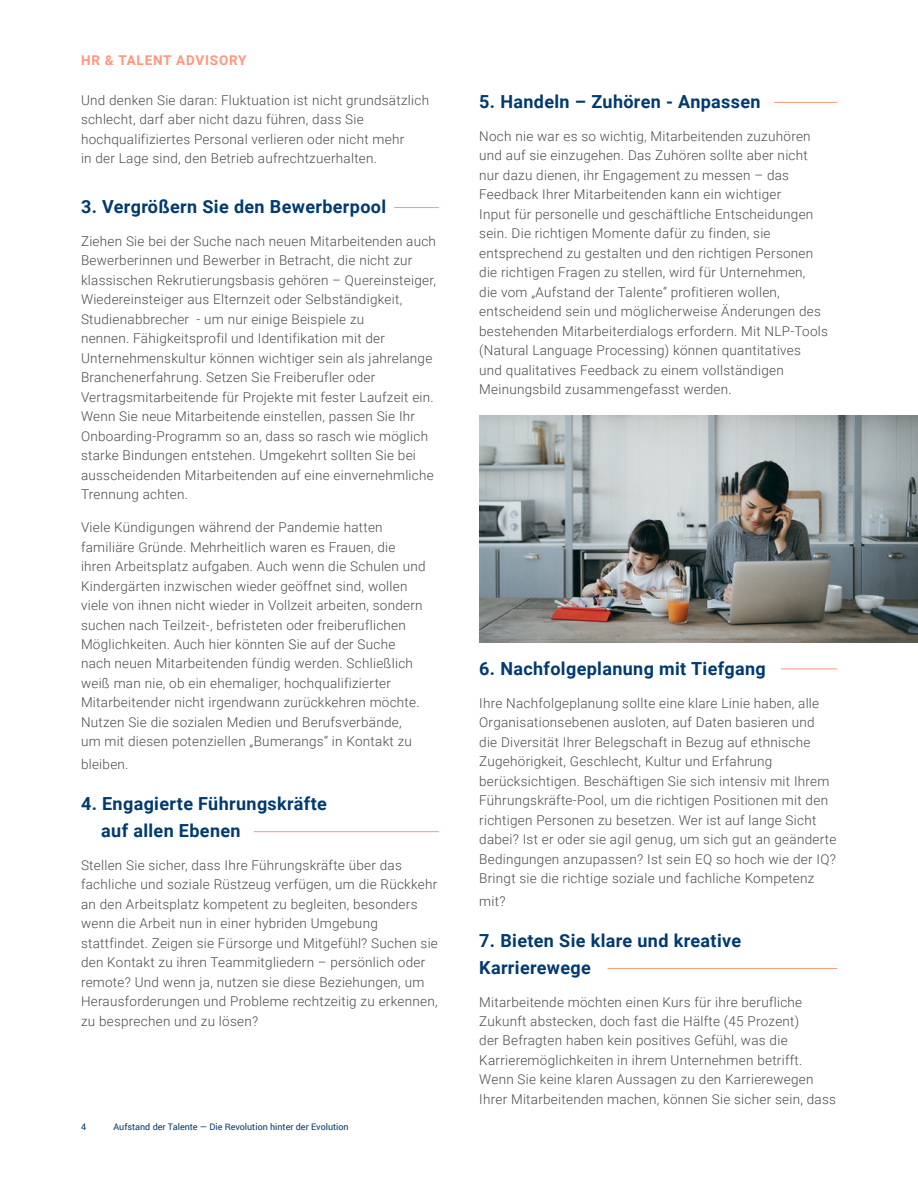
<style>
.page{position:relative;width:918px;height:1188px;background:#fff}
.page>*{position:absolute;margin:0;border:0;box-sizing:border-box;transform-origin:0 0}
.t1{font:700 18px/27px "Roboto";letter-spacing:.02em;color:#003a70}
.t2{font:300 13.5px/19.5px "Roboto";letter-spacing:.02em;color:#4b4b4b}
.t3{font:700 13.5px "Roboto";letter-spacing:.06em;color:#ff967d}
.t4{font:9px "Roboto";color:#003a70}
</style>
<div class="page">
<hr style="left:254px;top:831px;width:185px;height:1px;background:#ff967d">
<hr style="left:774px;top:102px;width:63px;height:1px;background:#ff967d">
<hr style="left:781px;top:669px;width:56px;height:1px;background:#ff967d">
<img style="left:479px;top:416px;width:439px;height:227px">
<hr style="left:608px;top:968px;width:229px;height:1px;background:#ff967d">
<hr style="left:394px;top:207px;width:45px;height:1px;background:#ff967d">
<p class="t3" style="left:81px;top:50px;width:167px">HR &amp; TALENT ADVISORY</p>
<p class="t2" style="left:81px;top:90px;width:350px">Und denken Sie daran: Fluktuation ist nicht grundsätzlich schlecht, darf aber nicht dazu führen, dass Sie hochqualifiziertes Personal verlieren oder nicht mehr<br>in der Lage sind, den Betrieb aufrechtzuerhalten.</p>
<h1 class="t1" style="left:81px;top:192px;width:307px">3. Vergrößern Sie den Bewerberpool</h1>
<p class="t2" style="left:81px;top:231px;width:357px">Ziehen Sie bei der Suche nach neuen Mitarbeitenden auch Bewerberinnen und Bewerber in Betracht, die nicht zur klassischen Rekrutierungsbasis gehören – Quereinsteiger, Wiedereinsteiger aus Elternzeit oder Selbständigkeit, Studienabbrecher - um nur einige Beispiele zu<br>nennen. Fähigkeitsprofil und Identifikation mit der Unternehmenskultur können wichtiger sein als jahrelange Branchenerfahrung. Setzen Sie Freiberufler oder Vertragsmitarbeitende für Projekte mit fester Laufzeit ein.<br>Wenn Sie neue Mitarbeitende einstellen, passen Sie Ihr Onboarding-Programm so an, dass so rasch wie möglich starke Bindungen entstehen. Umgekehrt sollten Sie bei ausscheidenden Mitarbeitenden auf eine einvernehmliche Trennung achten.</p>
<p class="t2" style="left:81px;top:517px;width:346px">Viele Kündigungen während der Pandemie hatten familiäre Gründe. Mehrheitlich waren es Frauen, die ihren Arbeitsplatz aufgaben. Auch wenn die Schulen und Kindergärten inzwischen wieder geöffnet sind, wollen viele von ihnen nicht wieder in Vollzeit arbeiten, sondern suchen nach Teilzeit-, befristeten oder freiberuflichen Möglichkeiten. Auch hier könnten Sie auf der Suche nach neuen Mitarbeitenden fündig werden. Schließlich weiß man nie, ob ein ehemaliger, hochqualifizierter Mitarbeitender nicht irgendwann zurückkehren möchte.<br>Nutzen Sie die sozialen Medien und Berufsverbände,<br>um mit diesen potenziellen „Bumerangs“ in Kontakt zu</p>
<p class="t2" style="left:81px;top:754px;width:49px">bleiben.</p>
<h1 class="t1" style="left:101px;top:789px;width:227px;text-indent:-20px">4. Engagierte Führungskräfte auf allen Ebenen</h1>
<p class="t2" style="left:81px;top:855px;width:358px">Stellen Sie sicher, dass Ihre Führungskräfte über das fachliche und soziale Rüstzeug verfügen, um die Rückkehr an den Arbeitsplatz kompetent zu begleiten, besonders wenn die Arbeit nun in einer hybriden Umgebung stattfindet. Zeigen sie Fürsorge und Mitgefühl? Suchen sie den Kontakt zu ihren Teammitgliedern – persönlich oder remote? Und wenn ja, nutzen sie diese Beziehungen, um Herausforderungen und Probleme rechtzeitig zu erkennen, zu besprechen und zu lösen?</p>
<p class="t4" style="left:81px;top:1120px;width:7px">4</p>
<p class="t4" style="left:113px;top:1120px;width:237px">Aufstand der Talente — Die Revolution hinter der Evolution</p>
<h1 class="t1" style="left:479px;top:87px;width:283px">5. Handeln – Zuhören - Anpassen</h1>
<p class="t2" style="left:479px;top:126px;width:350px">Noch nie war es so wichtig, Mitarbeitenden zuzuhören und auf sie einzugehen. Das Zuhören sollte aber nicht nur dazu dienen, ihr Engagement zu messen – das Feedback Ihrer Mitarbeitenden kann ein wichtiger<br>Input für personelle und geschäftliche Entscheidungen sein. Die richtigen Momente dafür zu finden, sie entsprechend zu gestalten und den richtigen Personen die richtigen Fragen zu stellen, wird für Unternehmen,<br>die vom „Aufstand der Talente“ profitieren wollen, entscheidend sein und möglicherweise Änderungen des bestehenden Mitarbeiterdialogs erfordern. Mit NLP-Tools (Natural Language Processing) können quantitatives<br>und qualitatives Feedback zu einem vollständigen Meinungsbild zusammengefasst werden.</p>
<h1 class="t1" style="left:479px;top:654px;width:288px">6. Nachfolgeplanung mit Tiefgang</h1>
<p class="t2" style="left:479px;top:693px;width:359px">Ihre Nachfolgeplanung sollte eine klare Linie haben, alle Organisationsebenen ausloten, auf Daten basieren und<br>die Diversität Ihrer Belegschaft in Bezug auf ethnische Zugehörigkeit, Geschlecht, Kultur und Erfahrung berücksichtigen. Beschäftigen Sie sich intensiv mit Ihrem Führungskräfte-Pool, um die richtigen Positionen mit den richtigen Personen zu besetzen. Wer ist auf lange Sicht dabei? Ist er oder sie agil genug, um sich gut an geänderte Bedingungen anzupassen? Ist sein EQ so hoch wie der IQ?<br>Bringt sie die richtige soziale und fachliche Kompetenz</p>
<p class="t2" style="left:479px;top:891px;width:28px">mit?</p>
<h1 class="t1" style="left:479px;top:926px;width:263px">7. Bieten Sie klare und kreative<br>Karrierewege</h1>
<p class="t2" style="left:479px;top:991px;width:358px">Mitarbeitende möchten einen Kurs für ihre berufliche Zukunft abstecken, doch fast die Hälfte (45 Prozent)<br>der Befragten haben kein positives Gefühl, was die Karrieremöglichkeiten in ihrem Unternehmen betrifft.<br>Wenn Sie keine klaren Aussagen zu den Karrierewegen Ihrer Mitarbeitenden machen, können Sie sicher sein, dass</p>
</div>
